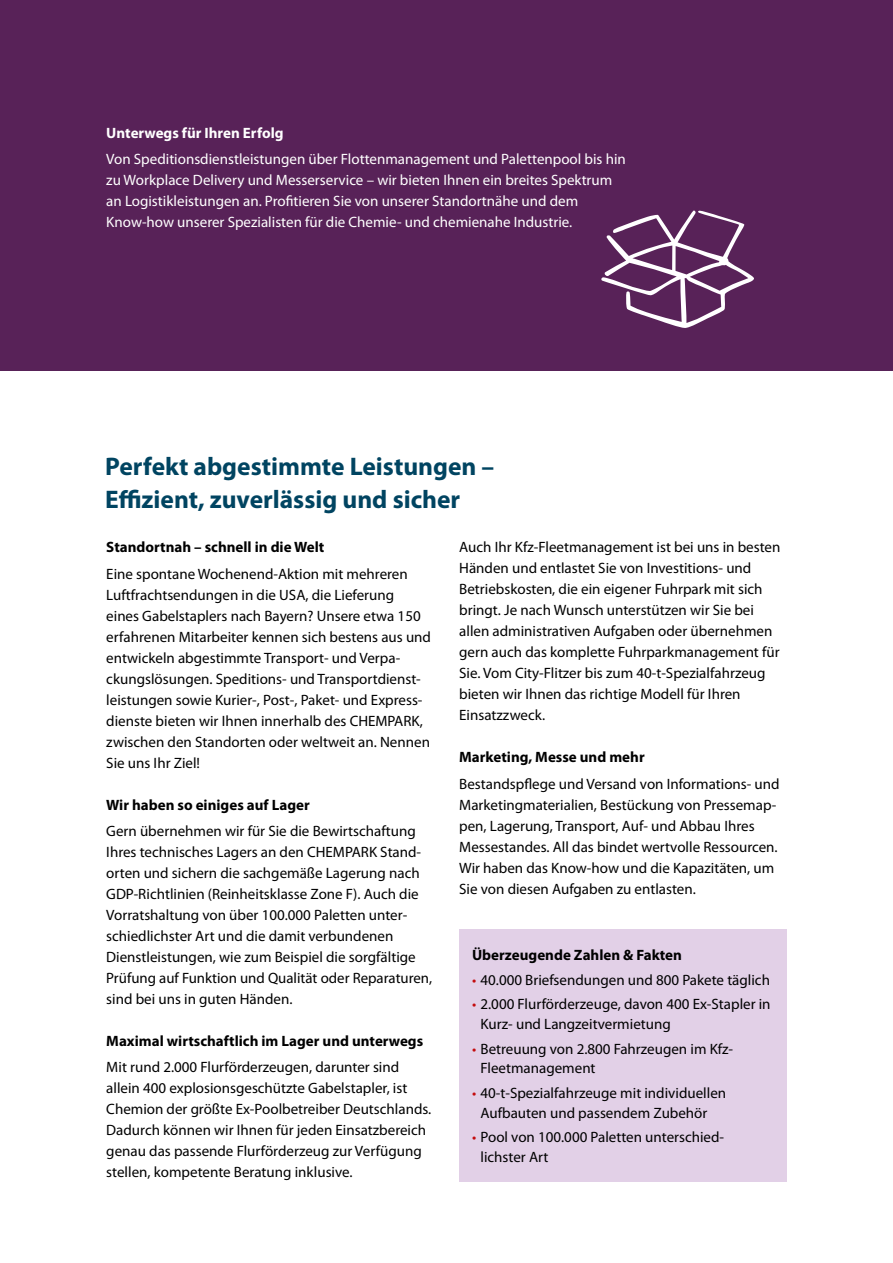
<style>
.page{position:relative;width:893px;height:1263px;background:#fff}
.page>*{position:absolute;margin:0;border:0;box-sizing:border-box;transform-origin:0 0}
.t1{font:700 25.5px/33px "Myriad Pro";color:#004461}
.t2{font:15px/21px "Myriad Pro";color:#000}
.t3{font:15px/21px "Myriad Pro";color:#fff}
.t4{font:700 15px "Myriad Pro";color:#000}
.t5{font:700 15px "Myriad Pro";color:#fff}
.s1{color:#c40c0e}
</style>
<div class="page">
<div style="left:0;top:0;width:893px;height:371px;background:#582258"></div>
<div style="left:459px;top:930px;width:328px;height:252px;background:#e2d0e7"></div>
<svg style="left:601px;top:211px;width:153px;height:117px"></svg>
<p class="t5" style="left:106px;top:123px;width:179px">Unterwegs für Ihren Erfolg</p>
<p class="t3" style="left:106px;top:148px;width:521px">Von Speditionsdienstleistungen über Flottenmanagement und Palettenpool bis hin zu Workplace Delivery und Messerservice – wir bieten Ihnen ein breites Spektrum an Logistikleistungen an. Profitieren Sie von unserer Standortnähe und dem Know-how unserer Spezialisten für die Chemie- und chemienahe Industrie.</p>
<h1 class="t1" style="left:105px;top:449px;width:391px">Perfekt abgestimmte Leistungen –<br>Effizient, zuverlässig und sicher</h1>
<p class="t4" style="left:106px;top:537px;width:220px">Standortnah – schnell in die Welt</p>
<p class="t2" style="left:106px;top:563px;width:326px">Eine spontane Wochenend-Aktion mit mehreren Luftfrachtsendungen in die USA, die Lieferung<br>eines Gabelstaplers nach Bayern? Unsere etwa 150 erfahrenen Mitarbeiter kennen sich bestens aus und entwickeln abgestimmte Transport- und Verpa&shy;ckungslösungen. Speditions- und Transportdienst&shy;leistungen sowie Kurier-, Post-, Paket- und Express&shy;dienste bieten wir Ihnen innerhalb des CHEMPARK, zwischen den Standorten oder weltweit an. Nennen Sie uns Ihr Ziel!</p>
<p class="t4" style="left:106px;top:795px;width:205px">Wir haben so einiges auf Lager</p>
<p class="t2" style="left:106px;top:820px;width:327px">Gern übernehmen wir für Sie die Bewirtschaftung Ihres technisches Lagers an den CHEMPARK Stand&shy;orten und sichern die sachgemäße Lagerung nach GDP-Richtlinien (Reinheitsklasse Zone F). Auch die Vorratshaltung von über 100.000 Paletten unter&shy;schiedlichster Art und die damit verbundenen Dienstleistungen, wie zum Beispiel die sorgfältige Prüfung auf Funktion und Qualität oder Reparaturen, sind bei uns in guten Händen.</p>
<p class="t4" style="left:106px;top:1031px;width:318px">Maximal wirtschaftlich im Lager und unterwegs</p>
<p class="t2" style="left:106px;top:1056px;width:327px">Mit rund 2.000 Flurförderzeugen, darunter sind allein 400 explosionsgeschützte Gabelstapler, ist Chemion der größte Ex-Poolbetreiber Deutschlands.<br>Dadurch können wir Ihnen für jeden Einsatzbereich genau das passende Flurförderzeug zur Verfügung stellen, kompetente Beratung inklusive.</p>
<p class="t2" style="left:459px;top:537px;width:323px">Auch Ihr Kfz-Fleetmanagement ist bei uns in besten Händen und entlastet Sie von Investitions- und Betriebskosten, die ein eigener Fuhrpark mit sich bringt. Je nach Wunsch unterstützen wir Sie bei allen administrativen Aufgaben oder übernehmen gern auch das komplette Fuhrparkmanagement für Sie. Vom City-Flitzer bis zum 40-t-Spezialfahrzeug bieten wir Ihnen das richtige Modell für Ihren Einsatzzweck.</p>
<p class="t4" style="left:459px;top:747px;width:187px">Marketing, Messe und mehr</p>
<p class="t2" style="left:459px;top:773px;width:322px">Bestandspflege und Versand von Informations- und Marketingmaterialien, Bestückung von Pressemap&shy;pen, Lagerung, Transport, Auf- und Abbau Ihres Messestandes. All das bindet wertvolle Ressourcen.<br>Wir haben das Know-how und die Kapazitäten, um Sie von diesen Aufgaben zu entlasten.</p>
<p class="t4" style="left:472px;top:945px;width:211px">Überzeugende Zahlen &amp; Fakten</p>
<p class="t2" style="left:472px;top:969px;width:299px"><span class="s1">•</span> 40.000 Briefsendungen und 800 Pakete täglich</p>
<p class="t2" style="left:480px;top:994px;width:292px;line-height:19.5px;text-indent:-9px"><span class="s1">•</span> 2.000 Flurförderzeuge, davon 400 Ex-Stapler in<br>Kurz- und Langzeitvermietung</p>
<p class="t2" style="left:480px;top:1039px;width:254px;line-height:19.5px;text-indent:-9px"><span class="s1">•</span> Betreuung von 2.800 Fahrzeugen im Kfz-<br>Fleetmanagement</p>
<p class="t2" style="left:480px;top:1083px;width:247px;line-height:19.5px;text-indent:-9px"><span class="s1">•</span> 40-t-Spezialfahrzeuge mit individuellen<br>Aufbauten und passendem Zubehör</p>
<p class="t2" style="left:480px;top:1127px;width:245px;line-height:19.5px;text-indent:-9px"><span class="s1">•</span> Pool von 100.000 Paletten unterschied&shy;lichster Art</p>
</div>
